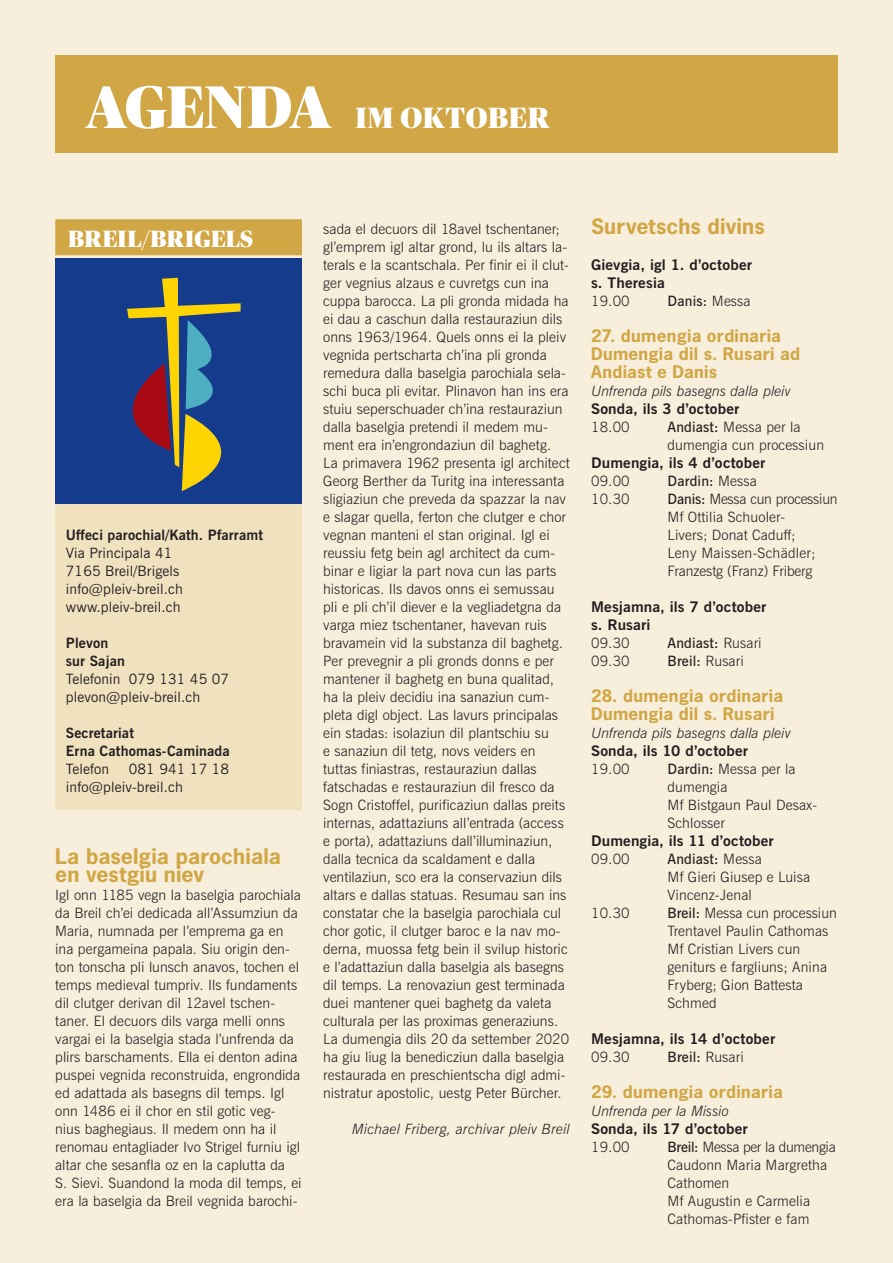
<style>
.page{position:relative;width:893px;height:1263px;background:#f7eedb}
.page>*{position:absolute;margin:0;border:0;box-sizing:border-box;transform-origin:0 0}
.t1{font:900 29.25px "Publico Banner";letter-spacing:.03em;color:#fff}
.t2{font:900 23.4px "Publico Banner";letter-spacing:.025em;color:#fff}
.t3{font:700 20.25px/18px "News Gothic";letter-spacing:.005em;color:#d1a644;scale:1.05 1}
.t4{font:700 16.35px/18px "News Gothic";letter-spacing:.015em;color:#d1a644;scale:1.05 1}
.t5{font:700 14.7px/18px "News Gothic BT";letter-spacing:.01em;color:#231f20;scale:1.05 1}
.t6{font:300 14.25px/18px "News Gothic BT";letter-spacing:.005em;color:#231f20}
.t7{font:14.25px/18px "News Gothic BT";letter-spacing:.01em;color:#231f20}
.t8{font:italic 300 14.25px "News Gothic BT";letter-spacing:.005em;color:#231f20}
.t9{font:700 14.25px/18px "News Gothic BT";letter-spacing:.01em;color:#231f20}
.t10{font:600 14.25px "News Gothic BT";letter-spacing:.01em;color:#231f20}
.s1{font-size:60px}
.s2{font-weight:300}
.s3{font-weight:600}
</style>
<div class="page">
<div style="left:55px;top:55px;width:783px;height:98px;background:#d1a644"></div>
<div style="left:55px;top:219px;width:247px;height:36px;background:#d1a644"></div>
<div style="left:55px;top:498px;width:247px;height:28px;background:#f0e1bf"></div>
<div style="left:55px;top:516px;width:247px;height:24px;background:#f0e1bf"></div>
<div style="left:55px;top:534px;width:247px;height:24px;background:#f0e1bf"></div>
<div style="left:55px;top:552px;width:247px;height:24px;background:#f0e1bf"></div>
<div style="left:55px;top:570px;width:247px;height:24px;background:#f0e1bf"></div>
<div style="left:55px;top:588px;width:247px;height:24px;background:#f0e1bf"></div>
<div style="left:55px;top:606px;width:247px;height:24px;background:#f0e1bf"></div>
<div style="left:55px;top:624px;width:247px;height:24px;background:#f0e1bf"></div>
<div style="left:55px;top:642px;width:247px;height:24px;background:#f0e1bf"></div>
<div style="left:55px;top:660px;width:247px;height:24px;background:#f0e1bf"></div>
<div style="left:55px;top:678px;width:247px;height:24px;background:#f0e1bf"></div>
<div style="left:55px;top:696px;width:247px;height:24px;background:#f0e1bf"></div>
<div style="left:55px;top:714px;width:247px;height:24px;background:#f0e1bf"></div>
<div style="left:55px;top:732px;width:247px;height:24px;background:#f0e1bf"></div>
<div style="left:55px;top:750px;width:247px;height:24px;background:#f0e1bf"></div>
<div style="left:55px;top:768px;width:247px;height:24px;background:#f0e1bf"></div>
<div style="left:55px;top:786px;width:247px;height:24px;background:#f0e1bf"></div>
<div style="left:55px;top:258px;width:247px;height:246px;background:#143b8c"></div>
<svg style="left:127px;top:277px;width:114px;height:214px"></svg>
<h1 class="t1" style="left:85px;top:101px;width:465px"><span class="s1">AGENDA</span> IM OKTOBER</h1>
<h2 class="t2" style="left:68px;top:225px;width:186px">BREIL/BRIGELS</h2>
<p class="t9" style="left:66px;top:526px;width:199px">Uffeci parochial/Kath. Pfarramt</p>
<p class="t7" style="left:66px;top:544px;width:118px">Via Principala 41<br>7165 Breil/Brigels info@pleiv-breil.ch www.pleiv-breil.ch</p>
<p class="t9" style="left:66px;top:634px;width:61px">Plevon sur Sajan</p>
<p class="t7" style="left:66px;top:670px;width:165px">Telefonin 079 131 45 07 plevon@pleiv-breil.ch</p>
<p class="t9" style="left:66px;top:724px;width:165px">Secretariat<br>Erna Cathomas-Caminada</p>
<p class="t7" style="left:66px;top:760px;width:45px">Telefon</p>
<p class="t7" style="left:66px;top:760px;width:165px;text-indent:63px">081 941 17 18 info@pleiv-breil.ch</p>
<h3 class="t3" style="left:55px;top:847px;width:217px">La baselgia parochiala en vestgiu niev</h3>
<p class="t6" style="left:55px;top:886px;width:248px">Igl onn 1185 vegn la baselgia parochiala da Breil ch’ei dedicada all’Assumziun da Maria, numnada per l’emprema ga en ina pergameina papala. Siu origin den&shy;ton tonscha pli lunsch anavos, tochen el temps medieval tumpriv. Ils fundaments dil clutger derivan dil 12avel tschen&shy;taner. El decuors dils varga melli onns vargai ei la baselgia stada l’unfrenda da plirs barschaments. Ella ei denton adina puspei vegnida reconstruida, engrondida ed adattada als basegns dil temps. Igl onn 1486 ei il chor en stil gotic veg&shy;nius baghegiaus. Il medem onn ha il renomau entagliader Ivo Strigel furniu igl altar che sesanfla oz en la caplutta da<br>S. Sievi. Suandond la moda dil temps, ei era la baselgia da Breil vegnida barochi-</p>
<p class="t6" style="left:323px;top:220px;width:248px">sada el decuors dil 18avel tschentaner; gl’emprem igl altar grond, lu ils altars la&shy;terals e la scantschala. Per finir ei il clut&shy;ger vegnius alzaus e cuvretgs cun ina cuppa barocca. La pli gronda midada ha ei dau a caschun dalla restauraziun dils onns 1963/1964. Quels onns ei la pleiv vegnida pertscharta ch’ina pli gronda remedura dalla baselgia parochiala sela&shy;schi buca pli evitar. Plinavon han ins era stuiu seperschuader ch’ina restauraziun dalla baselgia pretendi il medem mu&shy;ment era in’engrondaziun dil baghetg.<br>La primavera 1962 presenta igl architect Georg Berther da Turitg ina interessanta sligiaziun che preveda da spazzar la nav e slagar quella, ferton che clutger e chor vegnan manteni el stan original. Igl ei reussiu fetg bein agl architect da cum&shy;binar e ligiar la part nova cun las parts historicas. Ils davos onns ei semussau pli e pli ch’il diever e la vegliadetgna da varga miez tschentaner, havevan ruis bravamein vid la substanza dil baghetg.<br>Per prevegnir a pli gronds donns e per mantener il baghetg en buna qualitad, ha la pleiv decidiu ina sanaziun cum&shy;pleta digl object. Las lavurs principalas ein stadas: isolaziun dil plantschiu su<br>e sanaziun dil tetg, novs veiders en tuttas finiastras, restauraziun dallas fatschadas e restauraziun dil fresco da Sogn Cristoffel, purificaziun dallas preits internas, adattaziuns all’entrada (access e porta), adattaziuns dall’illuminaziun, dalla tecnica da scaldament e dalla ventilaziun, sco era la conservaziun dils altars e dallas statuas. Resumau san ins constatar che la baselgia parochiala cul chor gotic, il clutger baroc e la nav mo&shy;derna, muossa fetg bein il svilup historic e l’adattaziun dalla baselgia als basegns dil temps. La renovaziun gest terminada duei mantener quei baghetg da valeta culturala per las proximas generaziuns.<br>La dumengia dils 20 da settember 2020 ha giu liug la benedicziun dalla baselgia restaurada en preschientscha digl admi&shy;nistratur apostolic, uestg Peter Bürcher.</p>
<p class="t8" style="left:352px;top:1120px;width:219px">Michael Friberg, archivar pleiv Breil</p>
<h3 class="t3" style="left:591px;top:217px;width:167px">Survetschs divins</h3>
<p class="t5" style="left:591px;top:256px;width:155px">Gievgia, igl 1. d’october s. Theresia</p>
<p class="t6" style="left:591px;top:292px;width:40px">19.00</p>
<p class="t10" style="left:668px;top:292px;width:84px">Danis: <span class="s2">Messa</span></p>
<p class="t4" style="left:591px;top:326px;width:201px">27. dumengia ordinaria<br>Dumengia dil s. Rusari ad<br>Andiast e Danis</p>
<p class="t8" style="left:591px;top:382px;width:201px">Unfrenda pils basegns dalla pleiv</p>
<p class="t5" style="left:591px;top:400px;width:143px">Sonda, ils 3 d’october</p>
<p class="t6" style="left:591px;top:418px;width:40px">18.00</p>
<p class="t6" style="left:668px;top:418px;width:158px"><span class="s3">Andiast:</span> Messa per la dumengia cun processiun</p>
<p class="t5" style="left:591px;top:454px;width:168px">Dumengia, ils 4 d’october</p>
<p class="t6" style="left:591px;top:472px;width:40px">09.00</p>
<p class="t10" style="left:668px;top:472px;width:91px">Dardin: <span class="s2">Messa</span></p>
<p class="t6" style="left:591px;top:490px;width:40px">10.30</p>
<p class="t6" style="left:668px;top:490px;width:172px"><span class="s3">Danis:</span> Messa cun processiun<br>Mf Ottilia Schuoler-<br>Livers; Donat Caduff;<br>Leny Maissen-Schädler;<br>Franzestg (Franz) Friberg</p>
<p class="t5" style="left:591px;top:598px;width:169px">Mesjamna, ils 7 d’october s. Rusari</p>
<p class="t6" style="left:591px;top:634px;width:40px">09.30</p>
<p class="t10" style="left:668px;top:634px;width:96px">Andiast: <span class="s2">Rusari</span></p>
<p class="t6" style="left:591px;top:652px;width:40px">09.30</p>
<p class="t10" style="left:668px;top:652px;width:78px">Breil: <span class="s2">Rusari</span></p>
<p class="t4" style="left:591px;top:686px;width:185px">28. dumengia ordinaria<br>Dumengia dil s. Rusari</p>
<p class="t8" style="left:591px;top:724px;width:201px">Unfrenda pils basegns dalla pleiv</p>
<p class="t5" style="left:591px;top:742px;width:151px">Sonda, ils 10 d’october</p>
<p class="t6" style="left:591px;top:760px;width:40px">19.00</p>
<p class="t6" style="left:668px;top:760px;width:151px"><span class="s3">Dardin:</span> Messa per la dumengia<br>Mf Bistgaun Paul Desax-<br>Schlosser</p>
<p class="t5" style="left:591px;top:832px;width:176px">Dumengia, ils 11 d’october</p>
<p class="t6" style="left:591px;top:850px;width:40px">09.00</p>
<p class="t6" style="left:668px;top:850px;width:144px"><span class="s3">Andiast:</span> Messa<br>Mf Gieri Giusep e Luisa<br>Vincenz-Jenal</p>
<p class="t6" style="left:591px;top:904px;width:40px">10.30</p>
<p class="t6" style="left:668px;top:904px;width:171px"><span class="s3">Breil:</span> Messa cun processiun<br>Trentavel Paulin Cathomas<br>Mf Cristian Livers cun geniturs e fargliuns; Anina<br>Fryberg; Gion Battesta<br>Schmed</p>
<p class="t5" style="left:591px;top:1030px;width:177px">Mesjamna, ils 14 d’october</p>
<p class="t6" style="left:591px;top:1048px;width:40px">09.30</p>
<p class="t10" style="left:668px;top:1048px;width:78px">Breil: <span class="s2">Rusari</span></p>
<p class="t4" style="left:591px;top:1082px;width:184px">29. dumengia ordinaria</p>
<p class="t8" style="left:591px;top:1102px;width:139px">Unfrenda per la Missio</p>
<p class="t5" style="left:591px;top:1120px;width:151px">Sonda, ils 17 d’october</p>
<p class="t6" style="left:591px;top:1138px;width:40px">19.00</p>
<p class="t6" style="left:668px;top:1138px;width:170px"><span class="s3">Breil:</span> Messa per la dumengia<br>Caudonn Maria Margretha<br>Cathomen<br>Mf Augustin e Carmelia<br>Cathomas-Pfister e fam</p>
</div>
